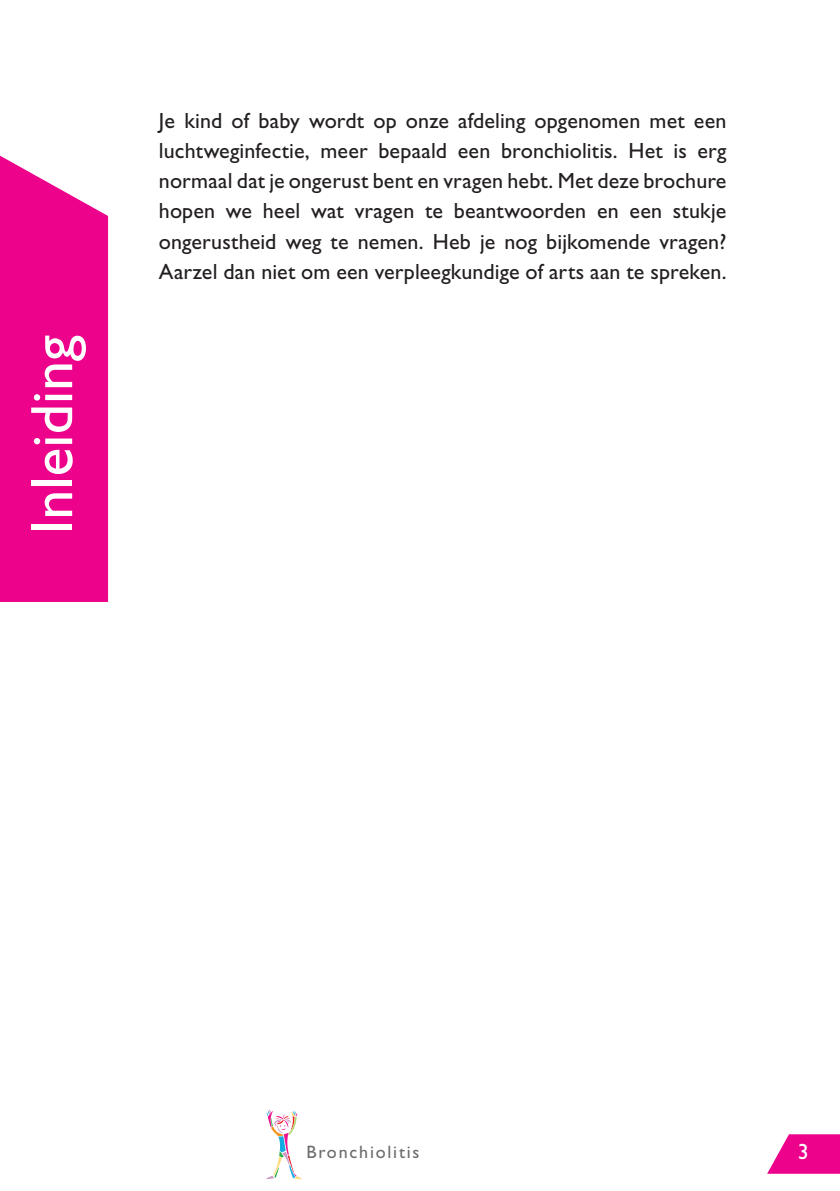
<style>
.page{position:relative;width:840px;height:1191px;background:#fff}
.page>*{position:absolute;margin:0;border:0;box-sizing:border-box;transform-origin:0 0}
.t1{font:60px "Gill Sans Std";color:#fff}
.t2{font:22px/30px "Gill Sans Std";letter-spacing:.005em;color:#231f20;text-align:justify}
.t3{font:22px "Gill Sans Std";color:#fff}
.t4{font:18px "Gill Sans Std";letter-spacing:.1em;color:#6c6d70}
</style>
<div class="page">
<svg style="left:767px;top:1134px;width:72px;height:39px"></svg>
<svg style="left:266px;top:1109px;width:35px;height:70px"></svg>
<div style="left:0;top:156px;width:108px;height:446px;background:#ed028c"></div>
<h1 class="t1" style="left:17px;top:534px;width:201px;rotate:-90deg">Inleiding</h1>
<p class="t2" style="left:159px;top:106px;width:568px">Je kind of baby wordt op onze afdeling opgenomen met een luchtweginfectie, meer bepaald een bronchiolitis. Het is erg normaal dat je ongerust bent en vragen hebt. Met deze brochure hopen we heel wat vragen te beantwoorden en een stukje ongerustheid weg te nemen. Heb je nog bijkomende vragen?<br>Aarzel dan niet om een verpleegkundige of arts aan te spreken.</p>
<p class="t4" style="left:306px;top:1141px;width:114px">Bronchiolitis</p>
<p class="t3" style="left:797px;top:1138px;width:12px">3</p>
</div>
